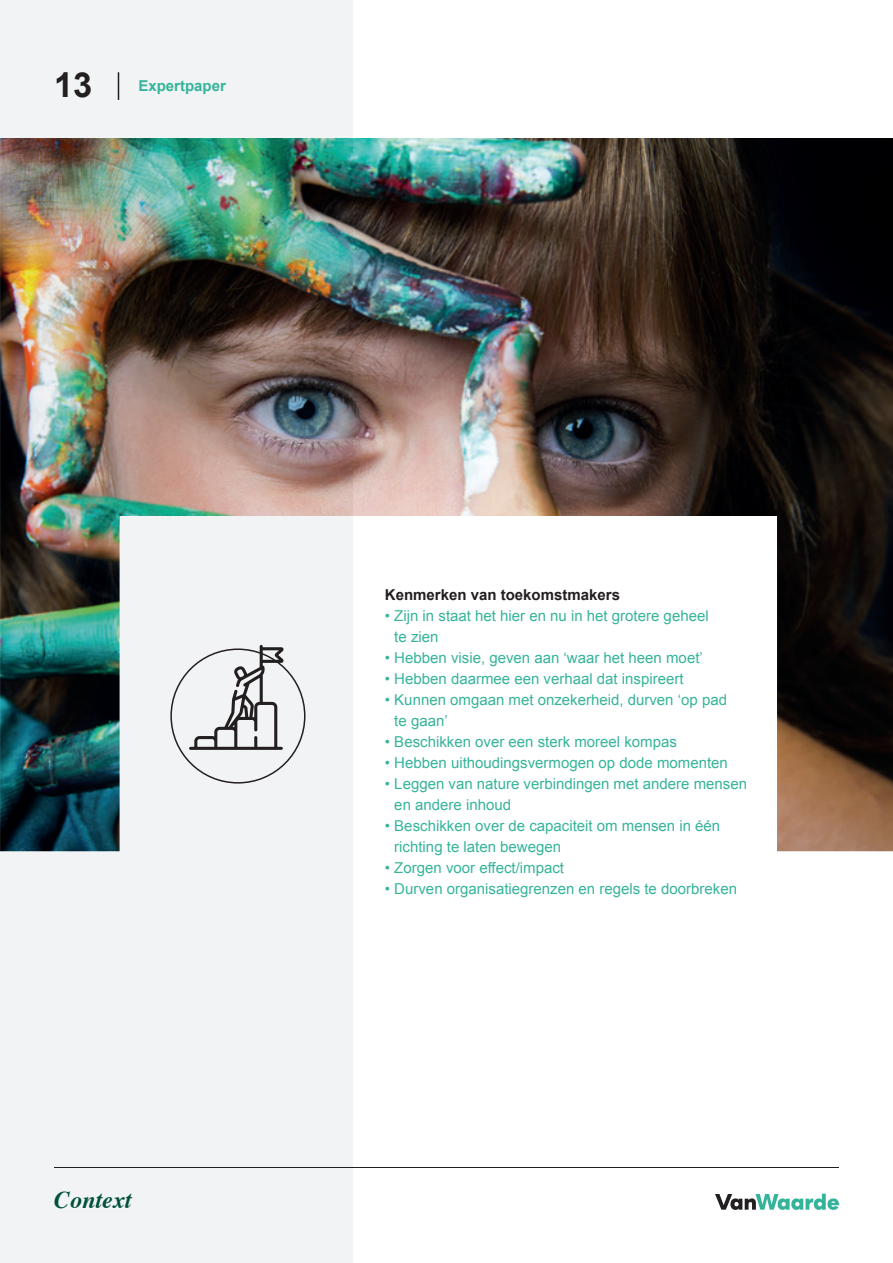
<style>
.page{position:relative;width:893px;height:1263px;background:#fff}
.page>*{position:absolute;margin:0;border:0;box-sizing:border-box;transform-origin:0 0}
.t1{font:700 34.5px "Arial";color:#231f20}
.t2{font:italic 700 24px "Times";color:#00543e}
.t3{font:15px/21px "Arial";color:#36b49b}
.t4{font:700 15px "Arial";color:#231f20}
.t5{font:700 15px "Arial";color:#36b49b}
</style>
<div class="page">
<img style="left:353px;top:138px;width:540px;height:713px">
<div style="left:120px;top:516px;width:657px;height:598px;background:#fff"></div>
<hr style="left:54px;top:1167px;width:785px;height:1px;background:#231f20">
<svg style="left:715px;top:1193px;width:124px;height:17px"></svg>
<div style="left:0;top:0;width:353px;height:1263px;background:#f2f3f4"></div>
<img style="left:0;top:138px;width:353px;height:713px">
<div style="left:120px;top:516px;width:233px;height:598px;background:#f2f3f4"></div>
<div style="left:55px;top:1191px;width:77px;height:17px;background:#f2f3f4"></div>
<svg style="left:261px;top:816px;width:20px;height:13px"></svg>
<hr style="left:54px;top:1167px;width:299px;height:1px;background:#231f20">
<svg style="left:118px;top:72px;width:1px;height:28px"></svg>
<svg style="left:189px;top:645px;width:95px;height:105px"></svg>
<h1 class="t1" style="left:54px;top:63px;width:40px">13</h1>
<p class="t5" style="left:138px;top:76px;width:89px">Expertpaper</p>
<h2 class="t2" style="left:54px;top:1177px;width:79px">Context</h2>
<p class="t4" style="left:385px;top:585px;width:237px">Kenmerken van toekomstmakers</p>
<p class="t3" style="left:394px;top:605px;width:316px;text-indent:-9px">• Zijn in staat het hier en nu in het grotere geheel te zien</p>
<p class="t3" style="left:385px;top:647px;width:319px">• Hebben visie, geven aan ‘waar het heen moet’</p>
<p class="t3" style="left:385px;top:668px;width:300px">• Hebben daarmee een verhaal dat inspireert</p>
<p class="t3" style="left:394px;top:689px;width:334px;text-indent:-9px">• Kunnen omgaan met onzekerheid, durven ‘op pad te gaan’</p>
<p class="t3" style="left:385px;top:731px;width:294px">• Beschikken over een sterk moreel kompas</p>
<p class="t3" style="left:385px;top:752px;width:344px">• Hebben uithoudingsvermogen op dode momenten</p>
<p class="t3" style="left:394px;top:773px;width:354px;text-indent:-9px">• Leggen van nature verbindingen met andere mensen en andere inhoud</p>
<p class="t3" style="left:394px;top:815px;width:327px;text-indent:-9px">• Beschikken over de capaciteit om mensen in één richting te laten bewegen</p>
<p class="t3" style="left:385px;top:857px;width:181px">• Zorgen voor effect/impact</p>
<p class="t3" style="left:385px;top:878px;width:354px">• Durven organisatiegrenzen en regels te doorbreken</p>
</div>
